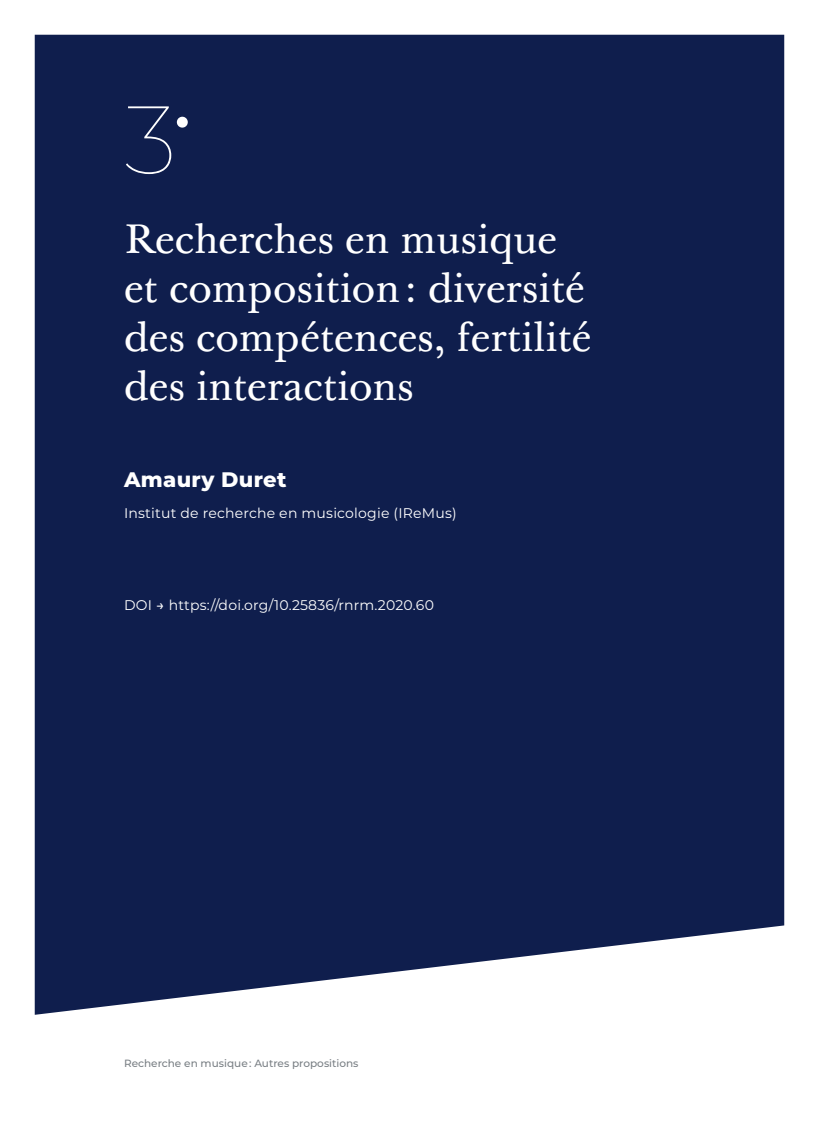
<style>
.page{position:relative;width:819px;height:1141px;background:#fff}
.page>*{position:absolute;margin:0;border:0;box-sizing:border-box;transform-origin:0 0}
._11_chiffre{font:100 96.25px "Montserrat";color:#fff}
._12_titre_blanc{font:40.25px/49px "Baskerville 10 Pro";color:#fff}
._13_auteur_blanc{font:800 21px "Montserrat";letter-spacing:.015em;color:#fff}
._15_grade_blanc{font:14px "Montserrat";letter-spacing:.015em;color:#fff}
.t1{font:500 10.5px "Montserrat";color:#797f84}
.s1{font-weight:500}
</style>
<div class="page">
<div style="left:35px;top:35px;width:749px;height:980px;background:#0f1e4d"></div>
<svg style="left:177px;top:117px;width:11px;height:11px"></svg>
<p class="_11_chiffre" style="left:124px;top:76px;width:54px">3</p>
<p class="_12_titre_blanc" style="left:124px;top:217px;width:469px">Recherches en musique et composition: diversité des compétences, fertilité des interactions</p>
<p class="_13_auteur_blanc" style="left:124px;top:464px;width:164px">Amaury Duret</p>
<p class="_15_grade_blanc" style="left:124px;top:503px;width:334px">Institut de recherche en musicologie (IReMus)</p>
<p class="_15_grade_blanc" style="left:124px;top:595px;width:311px">DOI <span class="s1">→</span> https://doi.org/10.25836/rnrm.2020.60</p>
<p class="t1" style="left:124px;top:1055px;width:236px">Recherche en musique : Autres propositions</p>
</div>
